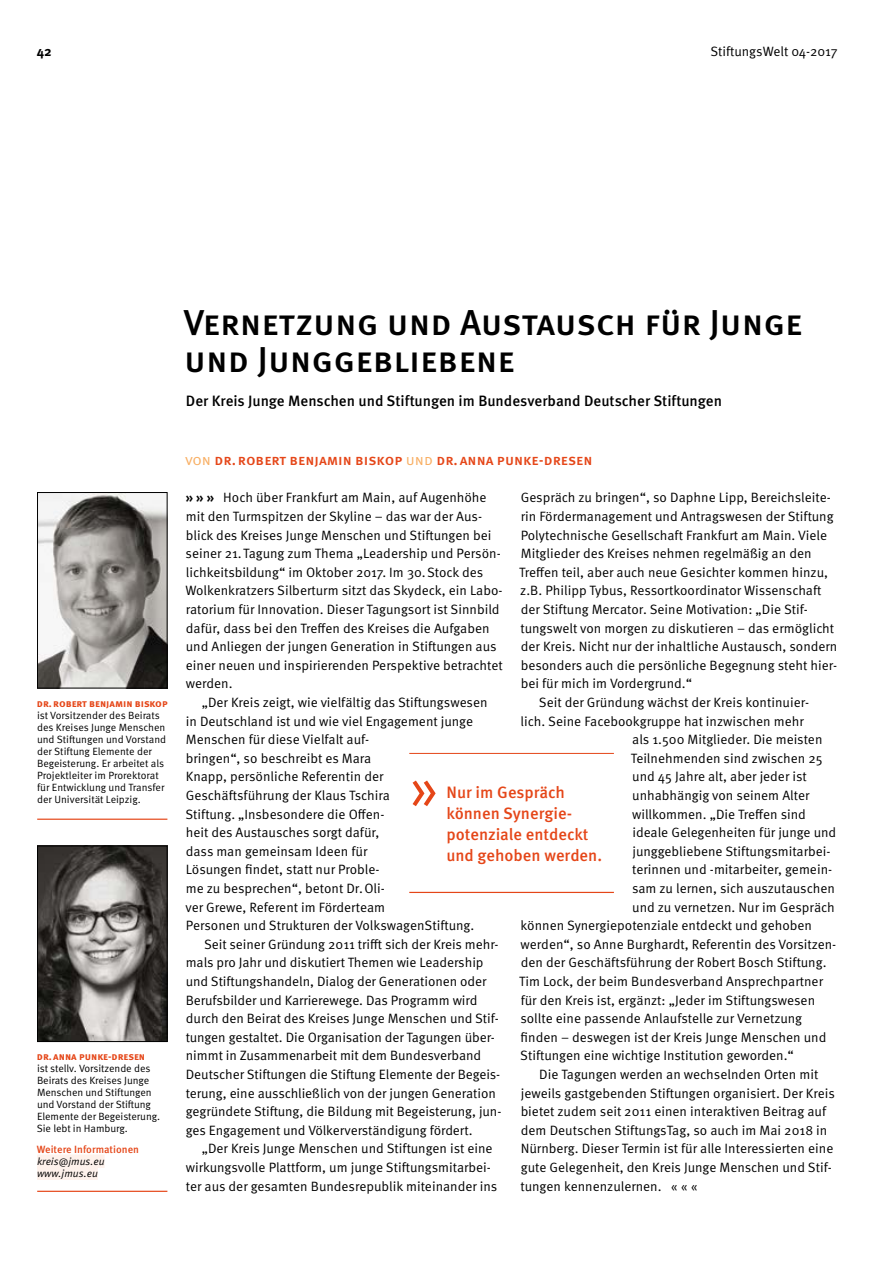
<style>
.page{position:relative;width:893px;height:1263px;background:#fff}
.page>*{position:absolute;margin:0;border:0;box-sizing:border-box;transform-origin:0 0}
.t1{font:60px "Meta Pro";color:#e54618}
.ue_SP{font:500 36px/37.2px "Meta Pro";color:#000}
.t2{font:500 16.5px/21px "Meta Pro";color:#e54618}
.ue_subzeile_SP{font:500 15px "Meta Pro";color:#000}
.autor_SP_vorne{font:500 15px "Meta Pro";color:#e54618}
.fliess{font:13.5px/18.6px "Meta Pro";letter-spacing:-.005em;color:#000}
.fliess_erste_INI{font:13.5px/18.6px "Meta Pro";color:#000}
.t3{font:700 13.5px "Meta Pro";color:#000}
.autorenportrait_SP{font:10.5px/12px "Meta Pro";letter-spacing:-.005em;color:#000}
.autorenportrait_weit{font:italic 10.5px/12px "Meta Pro";color:#000}
.s1{font-weight:700;color:#e54618}
.s2{font-weight:500;font-style:normal;color:#e54618}
.s3{font-weight:400;color:#f8af64}
.s4{font-weight:700}
</style>
<div class="page">
<img style="left:39px;top:848px;width:126px;height:192px">
<div style="left:37px;top:846px;width:130px;height:196px;border:1px solid #000"></div>
<div style="left:37px;top:1154px;width:68px;height:14px;background:#fef2ec"></div>
<div style="left:37px;top:1166px;width:61px;height:14px;background:#fef2ec"></div>
<hr style="left:37px;top:1191px;width:130px;height:1px;background:#e54618">
<img style="left:39px;top:494px;width:126px;height:192px">
<div style="left:37px;top:492px;width:130px;height:196px;border:1px solid #000"></div>
<hr style="left:37px;top:819px;width:130px;height:1px;background:#e54618">
<hr style="left:409px;top:892px;width:205px;height:1px;background:#e54618">
<hr style="left:409px;top:753px;width:205px;height:1px;background:#e54618">
<p class="t3" style="left:37px;top:43px;width:16px">42</p>
<p class="fliess" style="left:710px;top:42px;width:129px">StiftungsWelt 04-2017</p>
<p class="ue_SP" style="left:184px;top:305px;width:620px">Vernetzung und Austausch für Junge und Junggebliebene</p>
<p class="ue_subzeile_SP" style="left:186px;top:391px;width:538px">Der Kreis Junge Menschen und Stiftungen im Bundesverband Deutscher Stiftungen</p>
<p class="autorenportrait_SP" style="left:37px;top:698px;width:132px"><span class="s1">Dr. Robert Benjamin Biskop </span>ist Vorsitzender des Beirats des Kreises Junge Menschen und Stiftungen und Vorstand der Stiftung Elemente der<br>Begeisterung. Er arbeitet als<br>Projektleiter im Prorektorat für Entwicklung und Transfer der Universität Leipzig.</p>
<p class="autorenportrait_SP" style="left:37px;top:1051px;width:125px"><span class="s1">Dr. Anna Punke-Dresen<br></span>ist stellv. Vorsitzende des<br>Beirats des Kreises Junge<br>Menschen und Stiftungen und Vorstand der Stiftung<br>Elemente der Begeisterung.<br>Sie lebt in Hamburg.</p>
<p class="autorenportrait_weit" style="left:37px;top:1144px;width:104px"><span class="s2">Weitere Informationen </span>kreis@jmus.eu www.jmus.eu</p>
<p class="autor_SP_vorne" style="left:186px;top:450px;width:408px"><span class="s3">von</span> Dr. Robert Benjami n Biskop <span class="s3">und</span> Dr. Anna Punke-Dresen</p>
<p class="fliess_erste_INI" style="left:185px;top:489px;width:319px"><span class="s4">» » »</span> Hoch über Frankfurt am Main, auf Augenhöhe mit den Turmspitzen der Skyline – das war der Aus&shy;blick des Kreises Junge Menschen und Stiftungen bei seiner 21.Tagung zum Thema „Leadership und Persön&shy;lichkeitsbildung“ im Oktober 2017. Im 30.Stock des Wolkenkratzers Silberturm sitzt das Skydeck, ein Labo&shy;ratorium für Innovation. Dieser Tagungsort ist Sinnbild dafür, dass bei den Treffen des Kreises die Aufgaben und Anliegen der jungen Generation in Stiftungen aus einer neuen und inspirierenden Perspektive betrachtet werden.</p>
<p class="fliess" style="left:185px;top:693px;width:304px;text-indent:16px">„Der Kreis zeigt, wie vielfältig das Stiftungswesen in Deutschland ist und wie viel Engagement junge Menschen für diese Vielfalt auf-<br>bringen“, so beschreibt es Mara<br>Knapp, persönliche Referentin der Geschäftsführung der Klaus Tschira<br>Stiftung. „Insbesondere die Offen-<br>heit des Austausches sorgt dafür,<br>dass man gemeinsam Ideen für<br>Lösungen findet, statt nur Proble-<br>me zu besprechen“, betont Dr.Oli-<br>ver Grewe, Referent im Förderteam<br>Personen und Strukturen der VolkswagenStiftung.</p>
<p class="fliess" style="left:186px;top:935px;width:317px;text-indent:18px">Seit seiner Gründung 2011 trifft sich der Kreis mehr&shy;mals pro Jahr und diskutiert Themen wie Leadership und Stiftungshandeln, Dialog der Generationen oder Berufsbilder und Karrierewege. Das Programm wird durch den Beirat des Kreises Junge Menschen und Stif&shy;tungen gestaltet. Die Organisation der Tagungen über&shy;nimmt in Zusammenarbeit mit dem Bundesverband Deutscher Stiftungen die Stiftung Elemente der Begeis&shy;terung, eine ausschließlich von der jungen Generation gegründete Stiftung, die Bildung mit Begeisterung, jun&shy;ges Engagement und Völkerverständigung fördert.</p>
<p class="fliess" style="left:186px;top:1140px;width:313px;text-indent:16px">„Der Kreis Junge Menschen und Stiftungen ist eine wirkungsvolle Plattform, um junge Stiftungsmitarbei&shy;ter aus der gesamten Bundesrepublik miteinander ins</p>
<p class="fliess" style="left:519px;top:489px;width:320px">Gespräch zu bringen“, so Daphne Lipp, Bereichsleite&shy;rin Fördermanagement und Antragswesen der Stiftung Polytechnische Gesellschaft Frankfurt am Main. Viele Mitglieder des Kreises nehmen regelmäßig an den Treffen teil, aber auch neue Gesichter kommen hinzu, z.B. Philipp Tybus, Ressortkoordinator Wissenschaft der Stiftung Mercator. Seine Motivation: „Die Stif&shy;tungswelt von morgen zu diskutieren – das ermöglicht der Kreis. Nicht nur der inhaltliche Austausch, sondern besonders auch die persönliche Begegnung steht hier&shy;bei für mich im Vordergrund.“</p>
<p class="fliess" style="left:539px;top:693px;width:272px">Seit der Gründung wächst der Kreis kontinuier-</p>
<p class="fliess" style="left:521px;top:712px;width:285px">lich. Seine Facebookgruppe hat inzwischen mehr</p>
<p class="fliess" style="left:632px;top:731px;width:192px">als 1.500 Mitglieder. Die meisten</p>
<p class="fliess" style="left:631px;top:749px;width:193px">Teilnehmenden sind zwischen 25</p>
<p class="fliess" style="left:632px;top:768px;width:176px">und 45 Jahre alt, aber jeder ist</p>
<p class="fliess" style="left:632px;top:786px;width:179px">unhabhängig von seinem Alter</p>
<p class="fliess" style="left:632px;top:805px;width:175px">willkommen. „Die Treffen sind</p>
<p class="fliess" style="left:632px;top:824px;width:205px">ideale Gelegenheiten für junge und</p>
<p class="fliess" style="left:632px;top:842px;width:200px">junggebliebene Stiftungsmitarbei-</p>
<p class="fliess" style="left:632px;top:861px;width:201px">terinnen und -mitarbeiter, gemein-</p>
<p class="fliess" style="left:632px;top:879px;width:204px">sam zu lernen, sich auszutauschen</p>
<p class="fliess" style="left:632px;top:898px;width:204px">und zu vernetzen. Nur im Gespräch</p>
<p class="fliess" style="left:521px;top:917px;width:293px">können Synergiepotenziale entdeckt und gehoben</p>
<p class="fliess" style="left:521px;top:935px;width:317px">werden“, so Anne Burghardt, Referentin des Vorsitzen-</p>
<p class="fliess" style="left:521px;top:954px;width:307px">den der Geschäftsführung der Robert Bosch Stiftung.</p>
<p class="fliess" style="left:519px;top:972px;width:306px">Tim Lock, der beim Bundesverband Ansprechpartner</p>
<p class="fliess" style="left:521px;top:991px;width:296px">für den Kreis ist, ergänzt: „Jeder im Stiftungswesen</p>
<p class="fliess" style="left:520px;top:1010px;width:283px">sollte eine passende Anlaufstelle zur Vernetzung</p>
<p class="fliess" style="left:521px;top:1028px;width:307px">finden – deswegen ist der Kreis Junge Menschen und</p>
<p class="fliess" style="left:520px;top:1047px;width:275px">Stiftungen eine wichtige Institution geworden.“</p>
<p class="fliess" style="left:521px;top:1065px;width:316px;text-indent:19px">Die Tagungen werden an wechselnden Orten mit jeweils gastgebenden Stiftungen organisiert. Der Kreis bietet zudem seit 2011 einen interaktiven Beitrag auf dem Deutschen StiftungsTag, so auch im Mai 2018 in Nürnberg. Dieser Termin ist für alle Interessierten eine gute Gelegenheit, den Kreis Junge Menschen und Stif&shy;tungen kennenzulernen. « « «</p>
<p class="t1" style="left:409px;top:749px;width:32px">»</p>
<p class="t2" style="left:446px;top:782px;width:157px">Nur im Gespräch können Synergie&shy;potenziale entdeckt und gehoben werden.</p>
</div>
